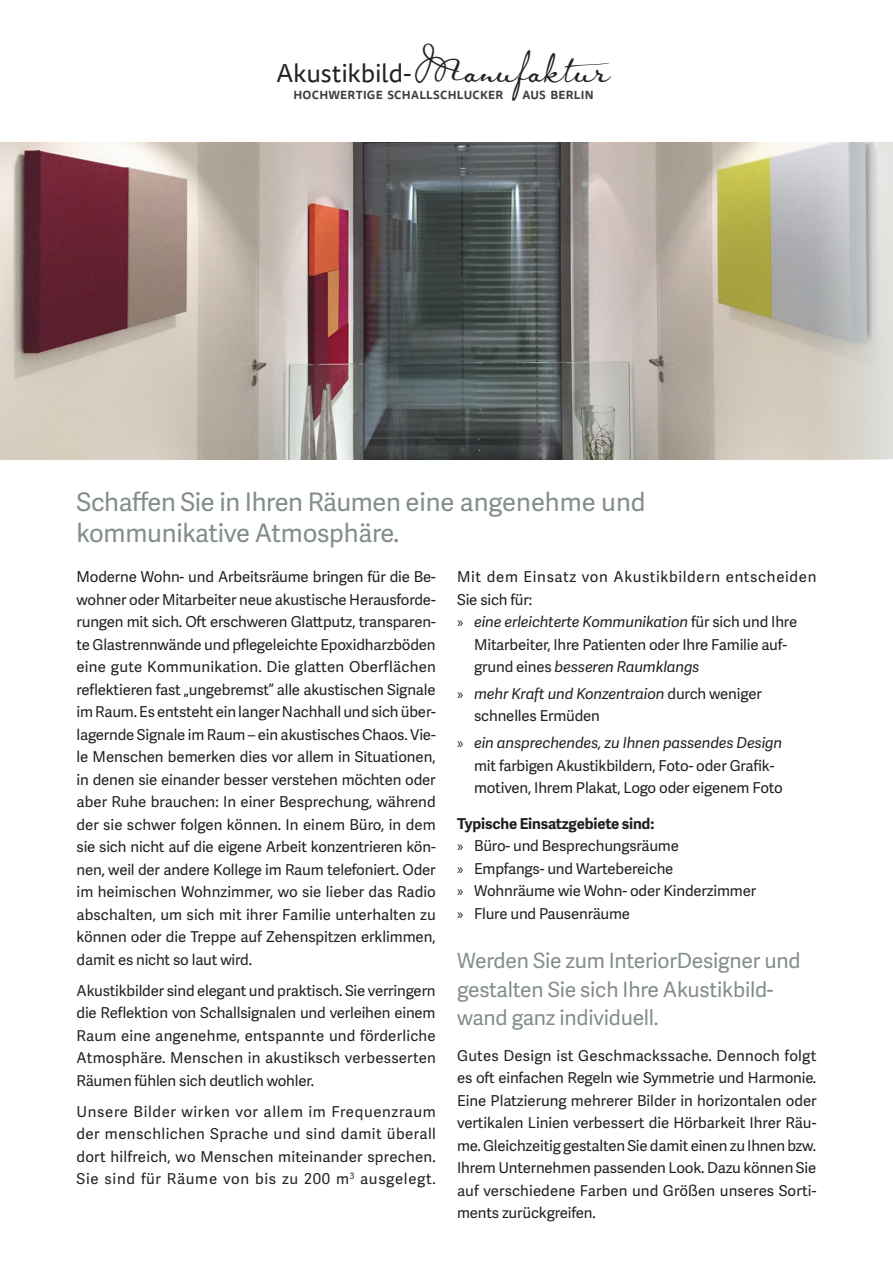
<style>
.page{position:relative;width:893px;height:1263px;background:#fff}
.page>*{position:absolute;margin:0;border:0;box-sizing:border-box;transform-origin:0 0}
.t1{font:31.95px "Mitre Square";color:#272221}
.Zwischenheadline{font:25.5px/30.6px "Adelle Sans";letter-spacing:-.01em;color:#848e89}
.t2{font:25.5px "Tisa Sans Pro";letter-spacing:-.005em;color:#272221}
.Zwischenheadline-2{font:21px/28.5px "Adelle Sans";letter-spacing:-.01em;color:#848e89}
.Standard_ohne_Einzug{font:15px/22.5px "Adelle Sans";letter-spacing:-.01em;color:#231f20;text-align:justify}
.Standard_ohne_Einzug-2{font:15px/22.5px "Adelle Sans";letter-spacing:.045em;color:#231f20}
.Hervorhebung_Absatz{font:700 15px "Adelle Sans";letter-spacing:-.01em;color:#231f20}
.t3{font:700 11.55px "Tisa Sans Pro";letter-spacing:.02em;color:#3e3e40}
.s1{font-family:"Myriad Pro"}
.s2{font-style:italic}
</style>
<div class="page">
<img style="left:0;top:142px;width:893px;height:317px">
<p class="t1" style="left:412px;top:50px;width:200px">Manufaktur</p>
<p class="t2" style="left:276px;top:56px;width:137px">Akustikbild-</p>
<p class="t3" style="left:293px;top:86px;width:212px">HOCHWERTIGE SCHALLSCHLUCKER</p>
<p class="t3" style="left:522px;top:86px;width:73px">AUS BERLIN</p>
<p class="Zwischenheadline" style="left:77px;top:486px;width:570px">Schaffen Sie in Ihren Räumen eine angenehme und kommunikative Atmosphäre.</p>
<p class="Standard_ohne_Einzug" style="left:77px;top:565px;width:361px">Moderne Wohn- und Arbeitsräume bringen für die Be&shy;wohner oder Mitarbeiter neue akustische Herausforde&shy;rungen mit sich. Oft erschweren Glattputz, transparen&shy;te Glastrennwände und pflegeleichte Epoxidharzböden eine gute Kommunikation. Die glatten Oberflächen reflektieren fast „ungebremst“ alle akustischen Signale im Raum. Es entsteht ein langer Nachhall und sich über&shy;lagernde Signale im Raum – ein akustisches Chaos. Vie&shy;le Menschen bemerken dies vor allem in Situationen, in denen sie einander besser verstehen möchten oder aber Ruhe brauchen: In einer Besprechung, während der sie schwer folgen können. In einem Büro, in dem sie sich nicht auf die eigene Arbeit konzentrieren kön&shy;nen, weil der andere Kollege im Raum telefoniert. Oder im heimischen Wohnzimmer, wo sie lieber das Radio abschalten, um sich mit ihrer Familie unterhalten zu können oder die Treppe auf Zehenspitzen erklimmen, damit es nicht so laut wird.</p>
<p class="Standard_ohne_Einzug" style="left:77px;top:979px;width:361px">Akustikbilder sind elegant und praktisch. Sie verringern die Reflektion von Schallsignalen und verleihen einem Raum eine angenehme, entspannte und förderliche Atmosphäre. Menschen in akustiksch verbesserten Räumen fühlen sich deutlich wohler.</p>
<p class="Standard_ohne_Einzug" style="left:77px;top:1100px;width:361px">Unsere Bilder wirken vor allem im Frequenzraum der menschlichen Sprache und sind damit überall dort hilfreich, wo Menschen miteinander sprechen.<br>Sie sind für Räume von bis zu 200 m<sup>3</sup> ausgelegt.</p>
<p class="Standard_ohne_Einzug-2" style="left:457px;top:565px;width:361px">Mit dem Einsatz von Akustikbildern entscheiden<br>Sie sich für:</p>
<p class="Standard_ohne_Einzug" style="left:474px;top:610px;width:325px;text-align:left;text-indent:-17px"><span class="s1">»</span> <span class="s2">eine erleichterte Kommunikation</span> für sich und Ihre<br>Mitarbeiter, Ihre Patienten oder Ihre Familie auf&shy;grund eines <span class="s2">besseren Raumklangs</span></p>
<p class="Standard_ohne_Einzug" style="left:474px;top:682px;width:289px;text-indent:-17px"><span class="s1">»</span> <span class="s2">mehr Kraft und Konzentraion</span> durch weniger schnelles Ermüden</p>
<p class="Standard_ohne_Einzug" style="left:474px;top:731px;width:310px;text-align:left;text-indent:-17px"><span class="s1">»</span> <span class="s2">ein ansprechendes, zu Ihnen passendes Design </span>mit farbigen Akustikbildern, Foto- oder Grafik&shy;motiven, Ihrem Plakat, Logo oder eigenem Foto</p>
<p class="Hervorhebung_Absatz" style="left:457px;top:812px;width:199px">Typische Einsatzgebiete sind:</p>
<p class="Standard_ohne_Einzug" style="left:457px;top:834px;width:223px"><span class="s1">»</span> Büro- und Besprechungsräume</p>
<p class="Standard_ohne_Einzug" style="left:457px;top:856px;width:218px"><span class="s1">»</span> Empfangs- und Wartebereiche</p>
<p class="Standard_ohne_Einzug" style="left:457px;top:879px;width:301px"><span class="s1">»</span> Wohnräume wie Wohn- oder Kinderzimmer</p>
<p class="Standard_ohne_Einzug" style="left:457px;top:901px;width:174px"><span class="s1">»</span> Flure und Pausenräume</p>
<p class="Zwischenheadline-2" style="left:457px;top:946px;width:345px">Werden Sie zum InteriorDesigner und gestalten Sie sich Ihre Akustikbild&shy;wand ganz individuell.</p>
<p class="Standard_ohne_Einzug" style="left:457px;top:1043px;width:361px">Gutes Design ist Geschmackssache. Dennoch folgt es oft einfachen Regeln wie Symmetrie und Harmonie.<br>Eine Platzierung mehrerer Bilder in horizontalen oder vertikalen Linien verbessert die Hörbarkeit Ihrer Räu&shy;me. Gleichzeitig gestalten Sie damit einen zu Ihnen bzw.<br>Ihrem Unternehmen passenden Look. Dazu können Sie auf verschiedene Farben und Größen unseres Sorti&shy;ments zurückgreifen.</p>
</div>
